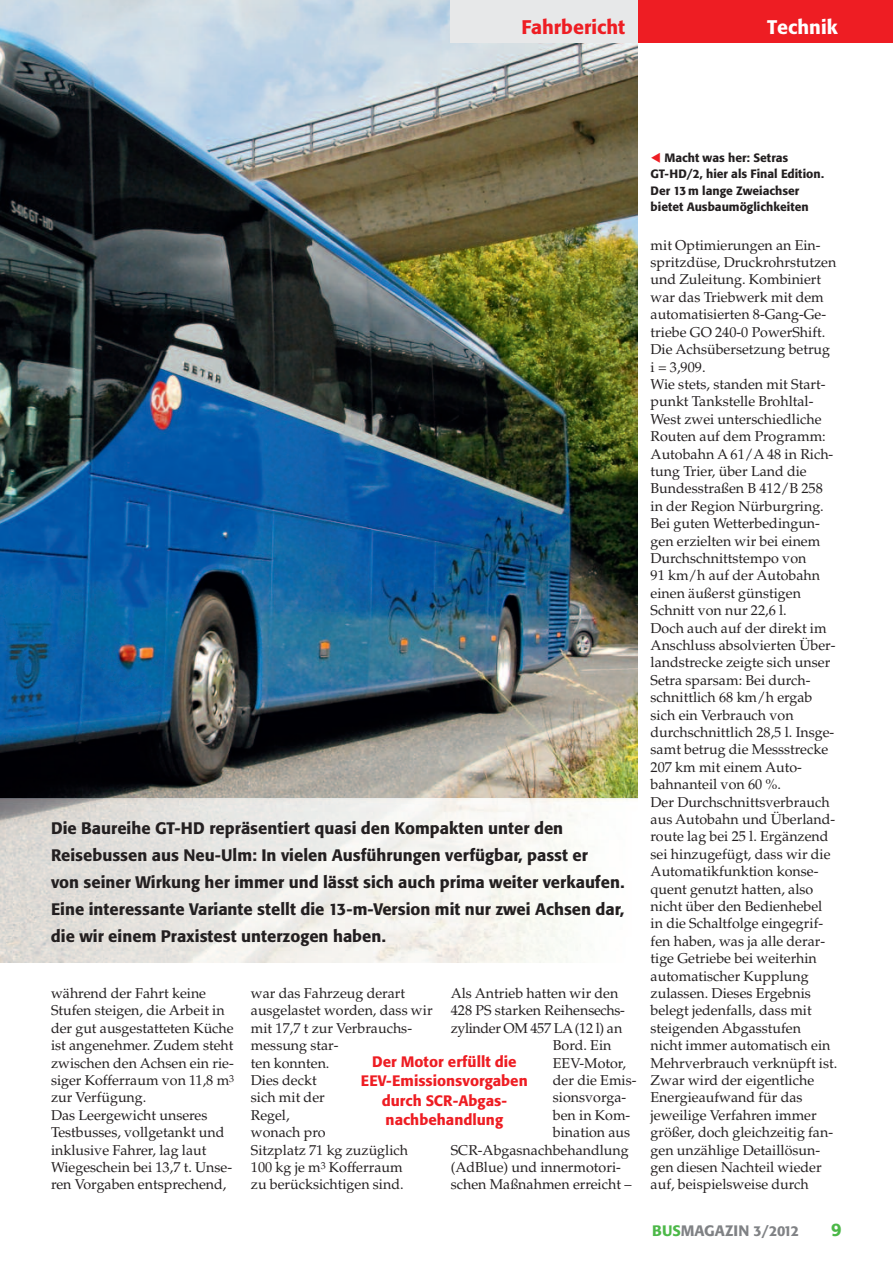
<style>
.page{position:relative;width:893px;height:1263px;background:#fff}
.page>*{position:absolute;margin:0;border:0;box-sizing:border-box;transform-origin:0 0}
.t1{font:500 19.5px "Formata BQ";color:#ee1d23}
.t2{font:500 19.5px "Formata BQ";color:#fff}
.t3{font:500 18px "Formata BQ";color:#4cb848}
.t4{font:500 16.5px/27px "Formata BQ";color:#231f20}
.t5{font:500 15px/19.5px "Formata BQ";color:#ee1d23;text-align:center}
.t6{font:500 15px "Formata BQ";color:#808285}
.t7{font:14.25px/17.4px "Palatino";color:#231f20}
.t8{font:14.25px "Palatino";letter-spacing:-.025em;color:#231f20}
.t9{font:500 12px/16.5px "Formata BQ";color:#231f20}
.s1{color:#ee1d23}
.s2{color:#4cb848}
.s3{font-size:14.25px}
</style>
<div class="page">
<img style="left:0;top:0;width:638px;height:798px">
<div style="left:638px;top:0;width:255px;height:43px;background:#ee1d23"></div>
<div style="left:451px;top:0;width:187px;height:43px;background:#e7e8e9"></div>
<img style="left:0;top:798px;width:638px;height:164px">
<h1 class="t1" style="left:521px;top:16px;width:105px">Fahrbericht</h1>
<h1 class="t2" style="left:767px;top:16px;width:72px">Technik</h1>
<p class="t4" style="left:51px;top:815px;width:575px">Die Baureihe GT-HD repräsentiert quasi den Kompakten unter den Reisebussen aus Neu-Ulm: In vielen Ausführungen verfügbar, passt er<br>von seiner Wirkung her immer und lässt sich auch prima weiter verkaufen.<br>Eine interessante Variante stellt die 13-m-Version mit nur zwei Achsen dar, die wir einem Praxistest unterzogen haben.</p>
<p class="t7" style="left:51px;top:986px;width:185px">während der Fahrt keine<br>Stufen steigen, die Arbeit in der gut ausgestatteten Küche ist angenehmer. Zudem steht zwischen den Achsen ein rie&shy;siger Kofferraum von 11,8 m<sup>3 </sup>zur Verfügung.<br>Das Leergewicht unseres<br>Testbusses, vollgetankt und inklusive Fahrer, lag laut<br>Wiegeschein bei 13,7 t. Unse&shy;ren Vorgaben entsprechend,</p>
<p class="t7" style="left:251px;top:986px;width:183px">war das Fahrzeug derart ausgelastet worden, dass wir mit 17,7 t zur Verbrauchs&shy;messung star-<br>ten konnten.<br>Dies deckt<br>sich mit der<br>Regel,<br>wonach pro<br>Sitzplatz 71 kg zuzüglich<br>100 kg je m<sup>3</sup> Kofferraum<br>zu berücksichtigen sind.</p>
<p class="t7" style="left:451px;top:986px;width:169px">Als Antrieb hatten wir den</p>
<p class="t7" style="left:451px;top:1003px;width:176px">428 PS starken Reihensechs-</p>
<p class="t8" style="left:451px;top:1022px;width:173px">zylinder OM 457 LA(12 l) an</p>
<p class="t7" style="left:553px;top:1038px;width:60px">Bord. Ein</p>
<p class="t7" style="left:553px;top:1056px;width:75px">EEV-Motor,</p>
<p class="t7" style="left:553px;top:1073px;width:85px">der die Emis-</p>
<p class="t7" style="left:553px;top:1090px;width:75px">sionsvorga-</p>
<p class="t7" style="left:553px;top:1108px;width:79px">ben in Kom-</p>
<p class="t7" style="left:553px;top:1125px;width:79px">bination aus</p>
<p class="t7" style="left:451px;top:1143px;width:179px">SCR-Abgasnachbehandlung</p>
<p class="t7" style="left:451px;top:1160px;width:172px">(AdBlue) und innermotori-</p>
<p class="t7" style="left:451px;top:1177px;width:182px">schen Maßnahmen erreicht –</p>
<p class="t5" style="left:361px;top:1052px;width:168px">Der Motor erfüllt die<br>EEV-Emissionsvorgaben durch SCR-Abgas&shy;nachbehandlung</p>
<p class="t9" style="left:651px;top:149px;width:175px"><span class="s1">▼</span> Macht was her: Setras<br>GT-HD/2, hier als Final Edition.<br>Der 13 m lange Zweiachser bietet Ausbaumöglichkeiten</p>
<p class="t7" style="left:651px;top:238px;width:188px">mit Optimierungen an Ein&shy;spritzdüse, Druckrohrstutzen und Zuleitung. Kombiniert war das Triebwerk mit dem automatisierten 8-Gang-Ge&shy;triebe GO 240-0 PowerShift.<br>Die Achsübersetzung betrug i = 3,909.<br>Wie stets, standen mit Start&shy;punkt Tankstelle Brohltal-<br>West zwei unterschiedliche<br>Routen auf dem Programm:<br>Autobahn A 61/A 48 in Rich&shy;tung Trier, über Land die<br>Bundesstraßen B 412/B 258 in der Region Nürburgring.<br>Bei guten Wetterbedingun&shy;gen erzielten wir bei einem<br>Durchschnittstempo von<br>91 km/h auf der Autobahn einen äußerst günstigen<br>Schnitt von nur 22,6 l.<br>Doch auch auf der direkt im<br>Anschluss absolvierten Über&shy;landstrecke zeigte sich unser<br>Setra sparsam: Bei durch&shy;schnittlich 68 km/h ergab sich ein Verbrauch von durchschnittlich 28,5 l. Insge&shy;samt betrug die Messstrecke<br>207 km mit einem Auto&shy;bahnanteil von 60 %.<br>Der Durchschnittsverbrauch aus Autobahn und Überland&shy;route lag bei 25 l. Ergänzend sei hinzugefügt, dass wir die<br>Automatikfunktion konse&shy;quent genutzt hatten, also nicht über den Bedienhebel in die Schaltfolge eingegrif&shy;fen haben, was ja alle derar&shy;tige Getriebe bei weiterhin automatischer Kupplung zulassen. Dieses Ergebnis belegt jedenfalls, dass mit steigenden Abgasstufen<br>nicht immer automatisch ein<br>Mehrverbrauch verknüpft ist.<br>Zwar wird der eigentliche<br>Energieaufwand für das jeweilige Verfahren immer größer, doch gleichzeitig fan&shy;gen unzählige Detaillösun&shy;gen diesen Nachteil wieder auf, beispielsweise durch</p>
<p class="t6" style="left:652px;top:1222px;width:148px"><span class="s2">BUS</span>MAGAZIN <span class="s3">3/2012</span></p>
<p class="t3" style="left:831px;top:1220px;width:12px">9</p>
</div>
